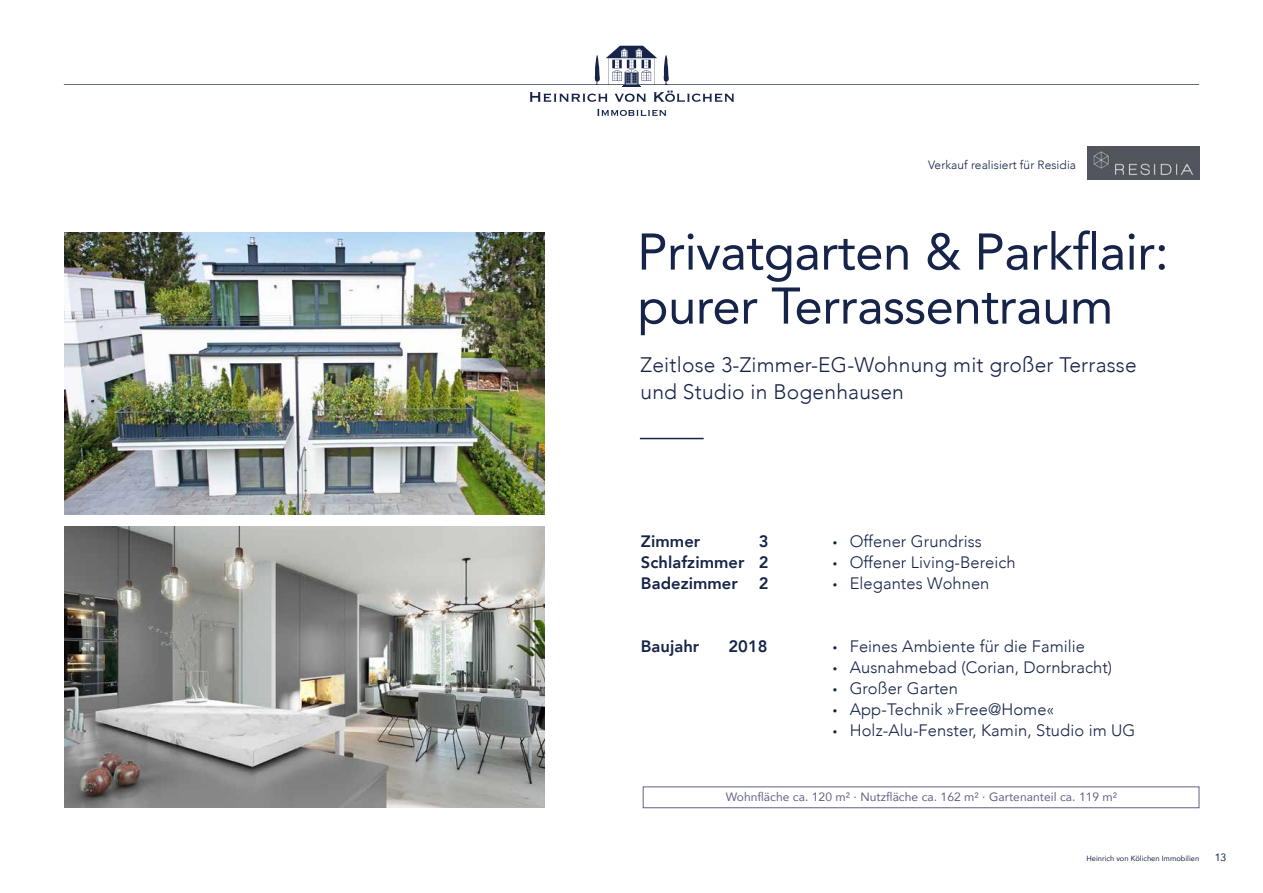
<style>
.page{position:relative;width:1263px;height:893px;background:#fff}
.page>*{position:absolute;margin:0;border:0;box-sizing:border-box;transform-origin:0 0}
.t1{font:51px/54px "Avenir";letter-spacing:-.01em;color:#172449}
.t2{font:300 21px/27px "Avenir";letter-spacing:.01em;color:#172449}
.t3{font:300 16.5px "Avenir";letter-spacing:.005em;color:#172449}
.t4{font:800 16.5px/21px "Avenir";letter-spacing:.005em;color:#172449;text-align:justify}
.t5{font:12px "Avenir";letter-spacing:.005em;color:#616282}
.t6{font:300 12px "Avenir";letter-spacing:.005em;color:#172449}
.t7{font:10.5px "Avenir";color:#172449}
.t8{font:7.5px "Avenir";color:#172449}
.s1{font-size:9px}
</style>
<div class="page">
<img style="left:65px;top:526px;width:479px;height:282px">
<img style="left:65px;top:232px;width:479px;height:282px">
<div style="left:643px;top:787px;width:556px;height:21px;border:1px solid #616282"></div>
<hr style="left:640px;top:438px;width:64px;height:1px;background:#172449">
<img style="left:1087px;top:146px;width:112px;height:33px">
<svg style="left:64px;top:46px;width:1135px;height:56px"></svg>
<svg style="left:597px;top:109px;width:69px;height:7px"></svg>
<p class="t6" style="left:928px;top:157px;width:150px">Verkauf realisiert für Residia</p>
<h1 class="t1" style="left:637px;top:223px;width:533px">Privatgarten &amp; Parkflair: purer Terrassentraum</h1>
<p class="t2" style="left:640px;top:351px;width:498px">Zeitlose 3-Zimmer-EG-Wohnung mit großer Terrasse und Studio in Bogenhausen</p>
<p class="t4" style="left:641px;top:531px;width:129px;text-indent:118px">3<br>Schlafzimmer 2<br>Badezimmer</p>
<p class="t4" style="left:641px;top:531px;width:61px">Zimmer</p>
<p class="t4" style="left:759px;top:573px;width:11px">2</p>
<p class="t3" style="left:833px;top:532px;width:151px"><span class="s1">•</span> Offener Grundriss</p>
<p class="t3" style="left:833px;top:553px;width:184px"><span class="s1">•</span> Offener Living-Bereich</p>
<p class="t3" style="left:833px;top:574px;width:158px"><span class="s1">•</span> Elegantes Wohnen</p>
<p class="t4" style="left:641px;top:636px;width:60px">Baujahr</p>
<p class="t4" style="left:728px;top:636px;width:41px">2018</p>
<p class="t3" style="left:833px;top:637px;width:254px"><span class="s1">•</span> Feines Ambiente für die Familie</p>
<p class="t3" style="left:833px;top:658px;width:281px"><span class="s1">•</span> Ausnahmebad (Corian, Dornbracht)</p>
<p class="t3" style="left:833px;top:679px;width:127px"><span class="s1">•</span> Großer Garten</p>
<p class="t3" style="left:833px;top:700px;width:223px"><span class="s1">•</span> App-Technik »Free@Home«</p>
<p class="t3" style="left:833px;top:721px;width:304px"><span class="s1">•</span> Holz-Alu-Fenster, Kamin, Studio im UG</p>
<p class="t5" style="left:726px;top:787px;width:393px">Wohnfläche ca. 120 m² · Nutzfläche ca. 162 m² · Gartenanteil ca. 119 m²</p>
<p class="t8" style="left:1086px;top:852px;width:114px">Heinrich von Kölichen Immobilien</p>
<p class="t7" style="left:1215px;top:849px;width:13px">13</p>
</div>
